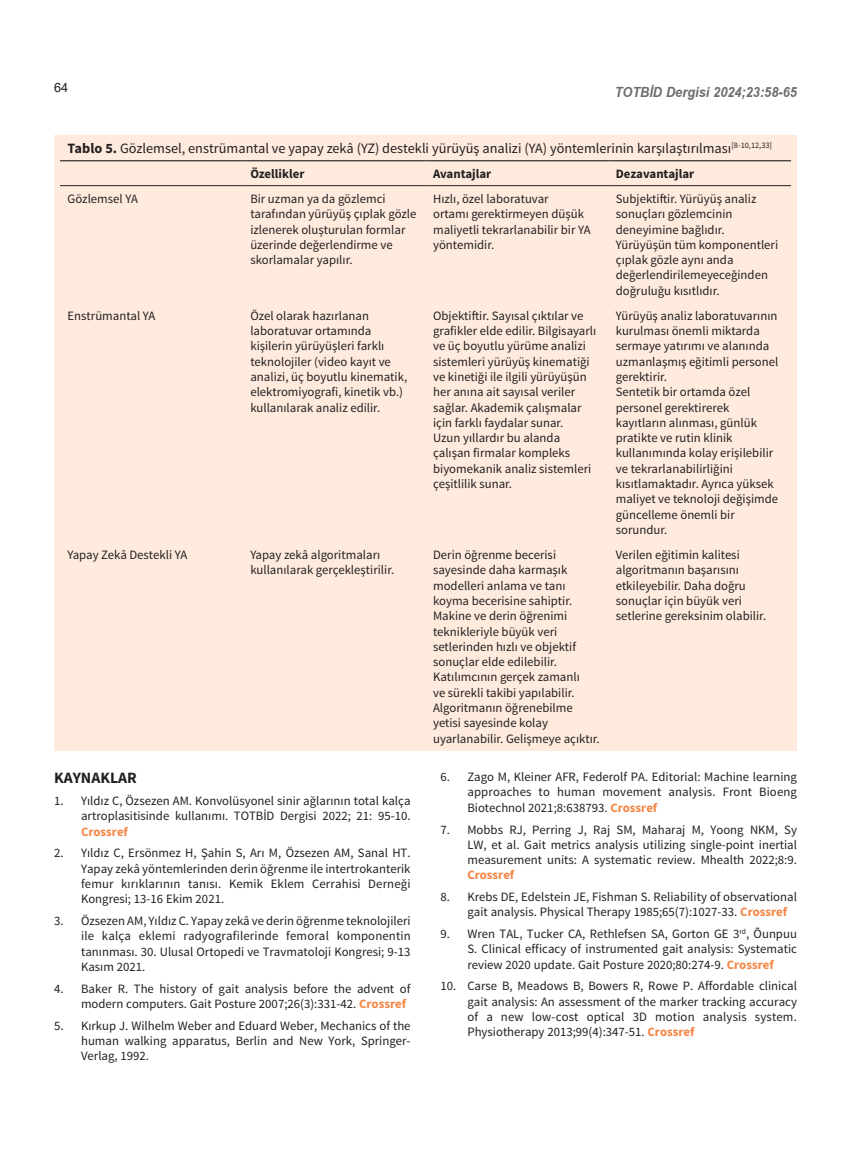
<style>
.page{position:relative;width:851px;height:1149px;background:#fff}
.page>*{position:absolute;margin:0;border:0;box-sizing:border-box;transform-origin:0 0}
.t1{font:700 15.75px "Source Sans Pro";color:#231f20}
.t2{font:14.25px "Source Sans Pro";color:#231f20}
.t3{font:italic 700 14.1px "TR Arial";color:#6c6d70;scale:.91 1}
.t4{font:12.75px/15.3px "Source Sans Pro";color:#231f20}
.t5{font:700 12.75px "Source Sans Pro";color:#231f20}
.t6{font:700 12.75px "Source Sans Pro";color:#f58544}
.t7{font:12.75px "Arial";color:#231f20}
.s1{font-weight:700}
.s2{font-weight:700;color:#f58544}
</style>
<div class="page">
<div style="left:60px;top:135px;width:730px;height:615px;background:#feebdd"></div>
<hr style="left:60px;top:160px;width:183px;height:1px;background:#231f20">
<hr style="left:243px;top:160px;width:182px;height:1px;background:#231f20">
<hr style="left:425px;top:160px;width:183px;height:1px;background:#231f20">
<hr style="left:608px;top:160px;width:182px;height:1px;background:#231f20">
<hr style="left:60px;top:185px;width:183px;height:1px;background:#231f20">
<hr style="left:243px;top:185px;width:182px;height:1px;background:#231f20">
<hr style="left:425px;top:185px;width:183px;height:1px;background:#231f20">
<hr style="left:608px;top:185px;width:182px;height:1px;background:#231f20">
<p class="t7" style="left:54px;top:79px;width:16px">64</p>
<p class="t3" style="left:614px;top:82px;width:202px">TOTBİD Dergisi 2024;23:58-65</p>
<p class="t2" style="left:68px;top:139px;width:705px"><span class="s1">Tablo 5.</span> Gözlemsel, enstrümantal ve yapay zekâ (YZ) destekli yürüyüş analizi (YA) yöntemlerinin karşılaştırılması<sup>[8-10,12,33]</sup></p>
<p class="t5" style="left:250px;top:165px;width:55px">Özellikler</p>
<p class="t5" style="left:433px;top:165px;width:60px">Avantajlar</p>
<p class="t5" style="left:615px;top:165px;width:80px">Dezavantajlar</p>
<p class="t4" style="left:68px;top:191px;width:72px">Gözlemsel YA</p>
<p class="t4" style="left:250px;top:191px;width:168px">Bir uzman ya da gözlemci tarafından yürüyüş çıplak gözle izlenerek oluşturulan formlar üzerinde değerlendirme ve skorlamalar yapılır.</p>
<p class="t4" style="left:433px;top:191px;width:159px">Hızlı, özel laboratuvar<br>ortamı gerektirmeyen düşük maliyetli tekrarlanabilir bir YA yöntemidir.</p>
<p class="t4" style="left:615px;top:191px;width:164px">Subjektiftir. Yürüyüş analiz sonuçları gözlemcinin deneyimine bağlıdır.<br>Yürüyüşün tüm komponentleri çıplak gözle aynı anda değerlendirilemeyeceğinden doğruluğu kısıtlıdır.</p>
<p class="t4" style="left:68px;top:308px;width:89px">Enstrümantal YA</p>
<p class="t4" style="left:250px;top:308px;width:158px">Özel olarak hazırlanan laboratuvar ortamında kişilerin yürüyüşleri farklı teknolojiler (video kayıt ve analizi, üç boyutlu kinematik, elektromiyografi, kinetik vb.) kullanılarak analiz edilir.</p>
<p class="t4" style="left:433px;top:308px;width:165px">Objektiftir. Sayısal çıktılar ve grafikler elde edilir. Bilgisayarlı ve üç boyutlu yürüme analizi sistemleri yürüyüş kinematiği ve kinetiği ile ilgili yürüyüşün her anına ait sayısal veriler sağlar. Akademik çalışmalar için farklı faydalar sunar.<br>Uzun yıllardır bu alanda çalışan firmalar kompleks biyomekanik analiz sistemleri çeşitlilik sunar.</p>
<p class="t4" style="left:615px;top:308px;width:164px">Yürüyüş analiz laboratuvarının kurulması önemli miktarda sermaye yatırımı ve alanında uzmanlaşmış eğitimli personel gerektirir.<br>Sentetik bir ortamda özel personel gerektirerek kayıtların alınması, günlük pratikte ve rutin klinik kullanımında kolay erişilebilir ve tekrarlanabilirliğini kısıtlamaktadır. Ayrıca yüksek maliyet ve teknoloji değişimde güncelleme önemli bir sorundur.</p>
<p class="t4" style="left:68px;top:547px;width:121px">Yapay Zekâ Destekli YA</p>
<p class="t4" style="left:250px;top:547px;width:145px">Yapay zekâ algoritmaları kullanılarak gerçekleştirilir.</p>
<p class="t4" style="left:433px;top:547px;width:168px">Derin öğrenme becerisi sayesinde daha karmaşık modelleri anlama ve tanı koyma becerisine sahiptir.<br>Makine ve derin öğrenimi teknikleriyle büyük veri setlerinden hızlı ve objektif sonuçlar elde edilebilir.<br>Katılımcının gerçek zamanlı<br>ve sürekli takibi yapılabilir.<br>Algoritmanın öğrenebilme yetisi sayesinde kolay uyarlanabilir. Gelişmeye açıktır.</p>
<p class="t4" style="left:615px;top:547px;width:152px">Verilen eğitimin kalitesi algoritmanın başarısını etkileyebilir. Daha doğru sonuçlar için büyük veri setlerine gereksinim olabilir.</p>
<p class="t1" style="left:54px;top:767px;width:84px">KAYNAKLAR</p>
<p class="t4" style="left:54px;top:793px;width:358px;text-align:right">1. Yıldız C, Özsezen AM. Konvolüsyonel sinir ağlarının total kalça artroplasitisinde kullanımı. TOTBİD Dergisi 2022; 21: 95-10.</p>
<p class="t6" style="left:81px;top:823px;width:48px">Crossref</p>
<p class="t4" style="left:81px;top:845px;width:331px;text-align:justify;text-indent:-27px">2. Yıldız C, Ersönmez H, Şahin S, Arı M, Özsezen AM, Sanal HT.<br>Yapay zekâ yöntemlerinden derin öğrenme ile ı̇ntertrokanterik femur kırıklarının tanısı. Kemik Eklem Cerrahisi Derneği Kongresi; 13-16 Ekim 2021.</p>
<p class="t4" style="left:81px;top:913px;width:331px;text-align:justify;text-indent:-27px">3. Özsezen AM, Yıldız C. Yapay zekâ ve derin öğrenme teknolojileri ile kalça eklemi radyografilerinde femoral komponentin tanınması. 30. Ulusal Ortopedi ve Travmatoloji Kongresi; 9-13<br>Kasım 2021.</p>
<p class="t4" style="left:81px;top:980px;width:331px;text-indent:-27px">4. Baker R. The history of gait analysis before the advent of modern computers. Gait Posture 2007;26(3):331-42. <span class="s2">Crossref</span></p>
<p class="t4" style="left:81px;top:1017px;width:331px;text-align:justify;text-indent:-27px">5. Kırkup J. Wilhelm Weber and Eduard Weber, Mechanics of the human walking apparatus, Berlin and New York, Springer-Verlag, 1992.</p>
<p class="t4" style="left:467px;top:769px;width:331px;text-align:justify;text-indent:-27px">6. Zago M, Kleiner AFR, Federolf PA. Editorial: Machine learning approaches to human movement analysis. Front Bioeng Biotechnol 2021;8:638793. <span class="s2">Crossref</span></p>
<p class="t4" style="left:467px;top:821px;width:331px;text-align:justify;text-indent:-27px">7. Mobbs RJ, Perring J, Raj SM, Maharaj M, Yoong NKM, Sy LW, et al. Gait metrics analysis utilizing single-point inertial measurement units: A systematic review. Mhealth 2022;8:9.</p>
<p class="t6" style="left:467px;top:866px;width:48px">Crossref</p>
<p class="t4" style="left:467px;top:889px;width:331px;text-indent:-27px">8. Krebs DE, Edelstein JE, Fishman S. Reliability of observational gait analysis. Physical Therapy 1985;65(7):1027-33. <span class="s2">Crossref</span></p>
<p class="t4" style="left:467px;top:926px;width:331px;text-align:justify;text-indent:-27px">9. Wren TAL, Tucker CA, Rethlefsen SA, Gorton GE 3<sup>rd</sup>, Õunpuu S. Clinical efficacy of instrumented gait analysis: Systematic review 2020 update. Gait Posture 2020;80:274-9. <span class="s2">Crossref</span></p>
<p class="t4" style="left:467px;top:978px;width:331px;text-align:justify;text-indent:-27px">10. Carse B, Meadows B, Bowers R, Rowe P. Affordable clinical gait analysis: An assessment of the marker tracking accuracy of a new low-cost optical 3D motion analysis system.<br>Physiotherapy 2013;99(4):347-51. <span class="s2">Crossref</span></p>
</div>
